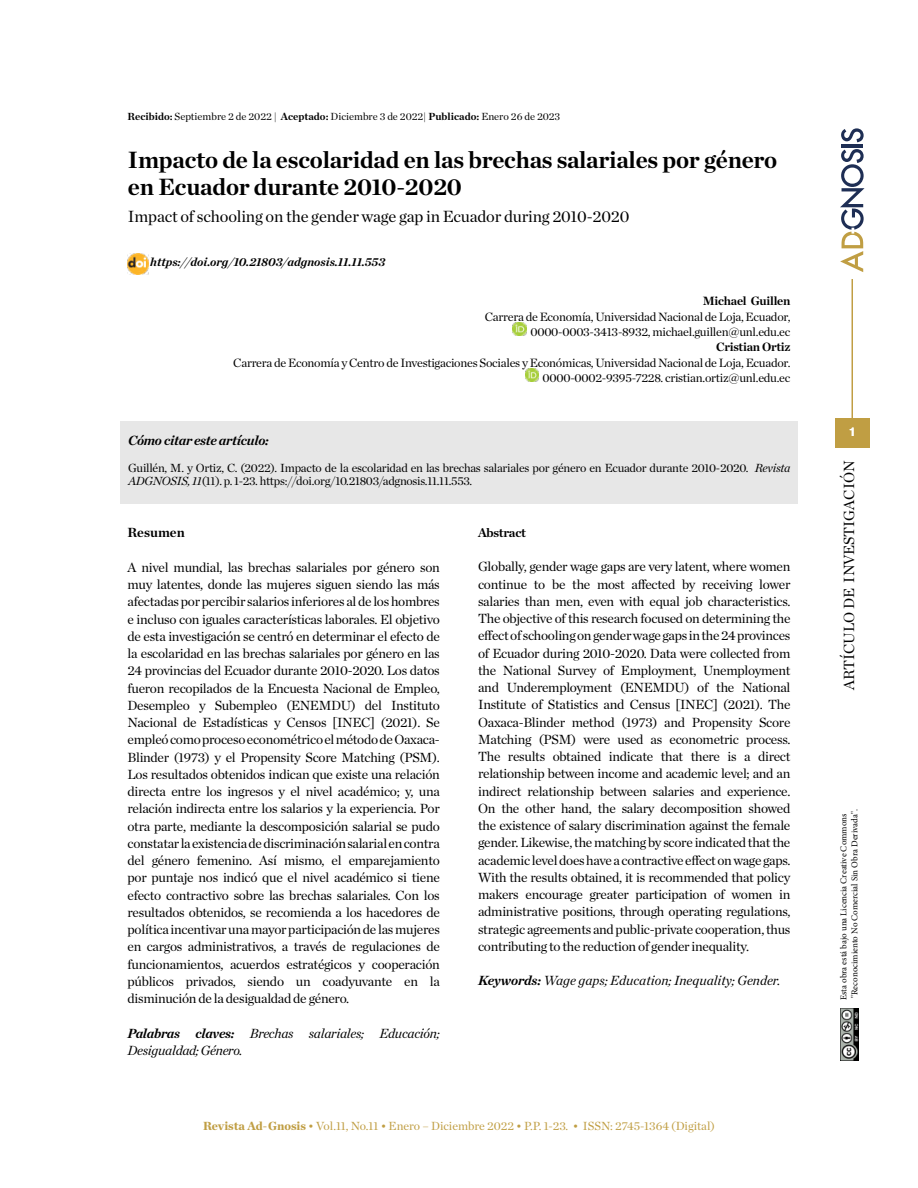
<style>
.page{position:relative;width:918px;height:1188px;background:#fff}
.page>*{position:absolute;margin:0;border:0;box-sizing:border-box;transform-origin:0 0}
.t1{font:700 24px/27px "Chronicle Deck";letter-spacing:-.01em;color:#000}
.t2{font:16.5px "Chronicle Deck";letter-spacing:-.01em;color:#000}
.t3{font:15px "Chronicle Deck";color:#000}
.t4{font:13.5px/17.2px "Chronicle Deck";letter-spacing:-.02em;color:#000;text-align:justify}
.t5{font:italic 13.5px/17.2px "Chronicle Deck";letter-spacing:-.02em;color:#000}
.t6{font:italic 13.5px "Chronicle Deck";color:#000}
.t7{font:italic 700 13.5px "Chronicle Deck";letter-spacing:-.02em;color:#000}
.t8{font:700 13.5px "Chronicle Deck";color:#000}
.t9{font:700 12.75px "Chronicle Deck";letter-spacing:-.02em;color:#000}
.t10{font:12.3px/15.3px "Chronicle Deck";letter-spacing:-.02em;color:#000;text-align:right}
.t11{font:700 12.3px "Chronicle Deck";letter-spacing:-.02em;color:#000}
.t12{font:12px/13.5px "Chronicle Deck";letter-spacing:-.02em;color:#000}
.t13{font:12px "Chronicle Deck";color:#c09e43}
.t14{font:italic 700 12px "Chronicle Deck";color:#000}
.t15{font:700 12px "Helvetica";color:#fff}
.t16{font:10.5px "Chronicle Deck";color:#000}
.t17{font:9px/10.8px "Minion Pro";color:#000}
.s1{font-weight:700}
.s2{font-style:italic}
.s3{font-weight:900}
</style>
<div class="page">
<hr style="left:842px;top:144px;width:21px;height:3px;background:#1e2e54">
<svg style="left:841px;top:128px;width:23px;height:14px"></svg>
<svg style="left:840px;top:149px;width:25px;height:123px"></svg>
<hr style="left:852px;top:279px;width:1px;height:139px;background:#c09e43">
<div style="left:835px;top:418px;width:35px;height:30px;background:#c09e43"></div>
<div style="left:120px;top:422px;width:677px;height:82px;background:#e7e7e7"></div>
<img style="left:513px;top:322px;width:14px;height:14px">
<img style="left:525px;top:368px;width:14px;height:14px">
<img style="left:840px;top:1008px;width:18px;height:52px">
<img style="left:128px;top:254px;width:21px;height:21px">
<p class="t16" style="left:128px;top:109px;width:434px"><span class="s1">Recibido:</span> Septiembre 2 de 2022 | <span class="s1">Aceptado:</span> Diciembre 3 de 2022| <span class="s1">Publicado:</span> Enero 26 de 2023</p>
<h1 class="t1" style="left:128px;top:145px;width:651px">Impacto de la escolaridad en las brechas salariales por género en Ecuador durante 2010-2020</h1>
<p class="t2" style="left:128px;top:204px;width:503px">Impact of schooling on the gender wage gap in Ecuador during 2010-2020</p>
<p class="t14" style="left:150px;top:252px;width:236px">https://doi.org/10.21803/adgnosis.11.11.553</p>
<p class="t11" style="left:703px;top:291px;width:89px">Michael Guillen</p>
<p class="t10" style="left:485px;top:308px;width:307px">Carrera de Economía, Universidad Nacional de Loja, Ecuador,<br>0000-0003-3413-8932, michael.guillen@unl.edu.ec</p>
<p class="t11" style="left:716px;top:337px;width:76px">Cristian Ortiz</p>
<p class="t10" style="left:233px;top:354px;width:559px">Carrera de Economía y Centro de Investigaciones Sociales y Económicas, Universidad Nacional de Loja, Ecuador.<br>0000-0002-9395-7228. cristian.ortiz@unl.edu.ec</p>
<p class="t7" style="left:128px;top:429px;width:142px">Cómo citar este artículo:</p>
<p class="t12" style="left:128px;top:460px;width:664px">Guillén, M. y Ortiz, C. (2022). Impacto de la escolaridad en las brechas salariales por género en Ecuador durante 2010-2020. <span class="s2">Revista<br>ADGNOSIS, 11</span>(11). p. 1-23. https://doi.org/10.21803/adgnosis.11.11.553.</p>
<p class="t8" style="left:128px;top:522px;width:59px">Resumen</p>
<p class="t4" style="left:128px;top:558px;width:314px">A nivel mundial, las brechas salariales por género son muy latentes, donde las mujeres siguen siendo las más afectadas por percibir salarios inferiores al de los hombres e incluso con iguales características laborales. El objetivo de esta investigación se centró en determinar el efecto de la escolaridad en las brechas salariales por género en las 24 provincias del Ecuador durante 2010-2020. Los datos fueron recopilados de la Encuesta Nacional de Empleo, Desempleo y Subempleo (ENEMDU) del Instituto Nacional de Estadísticas y Censos [INEC] (2021). Se empleó como proceso econométrico el método de Oaxaca-Blinder (1973) y el Propensity Score Matching (PSM).<br>Los resultados obtenidos indican que existe una relación directa entre los ingresos y el nivel académico; y, una relación indirecta entre los salarios y la experiencia. Por otra parte, mediante la descomposición salarial se pudo constatar la existencia de discriminación salarial en contra del género femenino. Así mismo, el emparejamiento por puntaje nos indicó que el nivel académico si tiene efecto contractivo sobre las brechas salariales. Con los resultados obtenidos, se recomienda a los hacedores de política incentivar una mayor participación de las mujeres en cargos administrativos, a través de regulaciones de funcionamientos, acuerdos estratégicos y cooperación públicos privados, siendo un coadyuvante en la disminución de la desigualdad de género.</p>
<p class="t5" style="left:128px;top:1024px;width:314px"><span class="s1">Palabras claves:</span> Brechas salariales; Educación;<br>Desigualdad; Género.</p>
<p class="t9" style="left:478px;top:522px;width:50px">Abstract</p>
<p class="t4" style="left:478px;top:557px;width:314px">Globally, gender wage gaps are very latent, where women continue to be the most affected by receiving lower salaries than men, even with equal job characteristics.<br>The objective of this research focused on determining the effect of schooling on gender wage gaps in the 24 provinces of Ecuador during 2010-2020. Data were collected from the National Survey of Employment, Unemployment and Underemployment (ENEMDU) of the National Institute of Statistics and Census [INEC] (2021). The Oaxaca-Blinder method (1973) and Propensity Score Matching (PSM) were used as econometric process.<br>The results obtained indicate that there is a direct relationship between income and academic level; and an indirect relationship between salaries and experience.<br>On the other hand, the salary decomposition showed the existence of salary discrimination against the female gender. Likewise, the matching by score indicated that the academic level does have a contractive effect on wage gaps.<br>With the results obtained, it is recommended that policy makers encourage greater participation of women in administrative positions, through operating regulations, strategic agreements and public-private cooperation, thus contributing to the reduction of gender inequality.</p>
<p class="t6" style="left:478px;top:970px;width:304px"><span class="s1">Keywords:</span> Wage gaps; Education; Inequality; Gender.</p>
<p class="t13" style="left:203px;top:1117px;width:513px"><span class="s3">Revista Ad-Gnosis</span> • Vol.11, No.11 • Enero – Diciembre 2022 • P.P. 1-23. • ISSN: 2745-1364 (Digital)</p>
<p class="t15" style="left:849px;top:425px;width:8px">1</p>
<p class="t3" style="left:838px;top:690px;width:231px;rotate:-90deg">ARTÍCULO DE INVESTIGACIÓN</p>
<p class="t17" style="left:838px;top:1000px;width:192px;rotate:-90deg">Esta obra está bajo una Licencia Creative Commons "Reconocimiento No Comercial Sin Obra Derivada".</p>
</div>
